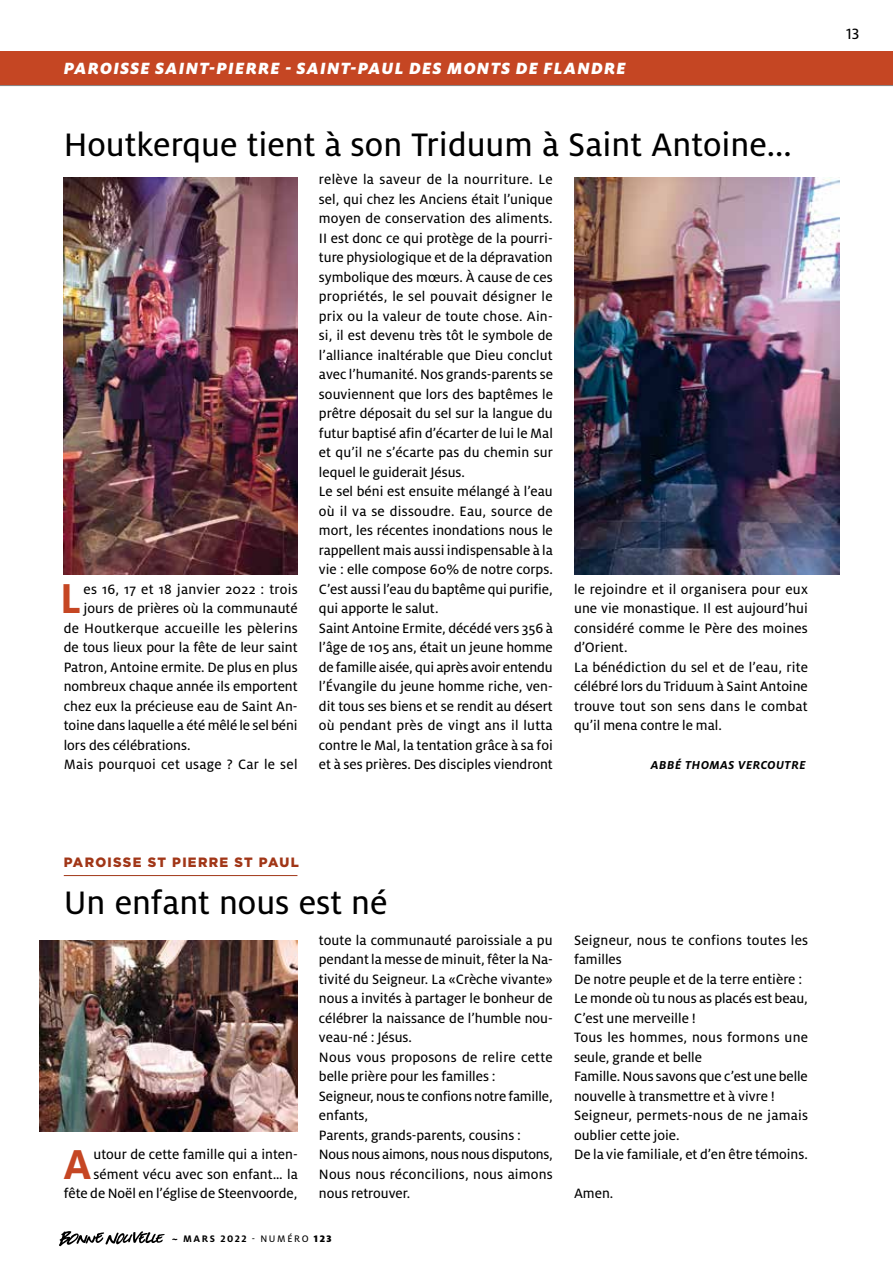
<style>
.page{position:relative;width:893px;height:1263px;background:#fff}
.page>*{position:absolute;margin:0;border:0;box-sizing:border-box;transform-origin:0 0}
.t1{font:700 46.35px "Milo OT";color:#c54623;scale:.95 1}
.t2{font:36px "Milo OT Text";color:#000}
.t3{font:italic 900 18px "Milo OT";letter-spacing:.07em;color:#fff}
.t4{font:16.5px "Milo OT Text";color:#000}
.t5{font:15px/19.5px "Milo OT Text";color:#000}
.t6{font:15px "Milo OT Text";letter-spacing:.02em;color:#000}
.t7{font:900 13.5px "Gotham";letter-spacing:.1em;color:#a13617}
.t8{font:italic 700 12.75px "Milo OT";letter-spacing:.04em;color:#000}
.t9{font:700 10.5px "Milo OT";letter-spacing:.15em;color:#000}
.s1{font-style:italic}
.s2{font-family:"Milo OT Text";font-weight:400}
.s3{font-weight:900}
</style>
<div class="page">
<hr style="left:64px;top:875px;width:233px;height:1px;background:#a13617">
<img style="left:39px;top:941px;width:259px;height:190px">
<img style="left:64px;top:178px;width:234px;height:396px">
<img style="left:574px;top:178px;width:266px;height:396px">
<div style="left:0;top:51px;width:893px;height:34px;background:#c54623"></div>
<hr style="left:0;top:85px;width:893px;height:1px;background:#87888a">
<svg style="left:59px;top:1231px;width:106px;height:15px"></svg>
<p class="t3" style="left:64px;top:58px;width:564px">PAROISSE SAINT-PIERRE - SAINT-PAUL DES MONTS DE FLANDRE</p>
<h2 class="t2" style="left:64px;top:125px;width:729px">Houtkerque tient à son Triduum à Saint Antoine...</h2>
<h1 class="t1" style="left:60px;top:573px;width:24px">L</h1>
<p class="t6" style="left:84px;top:581px;width:216px">es 16, 17 et 18 janvier 2022 : trois</p>
<p class="t5" style="left:84px;top:599px;width:216px">jours de prières où la communauté</p>
<p class="t6" style="left:64px;top:620px;width:236px">de Houtkerque accueille les pèlerins</p>
<p class="t5" style="left:64px;top:638px;width:235px">de tous lieux pour la fête de leur saint</p>
<p class="t5" style="left:64px;top:657px;width:235px">Patron, Antoine ermite. De plus en plus</p>
<p class="t5" style="left:64px;top:677px;width:235px">nombreux chaque année ils emportent</p>
<p class="t5" style="left:64px;top:696px;width:235px">chez eux la précieuse eau de Saint An-</p>
<p class="t5" style="left:64px;top:716px;width:235px">toine dans laquelle a été mêlé le sel béni</p>
<p class="t5" style="left:64px;top:735px;width:128px">lors des célébrations.</p>
<p class="t6" style="left:64px;top:756px;width:235px">Mais pourquoi cet usage ? Car le sel</p>
<p class="t5" style="left:319px;top:170px;width:236px">relève la saveur de la nourriture. Le sel, qui chez les Anciens était l’unique moyen de conservation des aliments.<br>II est donc ce qui protège de la pourri&shy;ture physiologique et de la dépravation symbolique des mœurs. À cause de ces propriétés, le sel pouvait désigner le prix ou la valeur de toute chose. Ain&shy;si, il est devenu très tôt le symbole de l’alliance inaltérable que Dieu conclut avec l’humanité. Nos grands-parents se souviennent que lors des baptêmes le prêtre déposait du sel sur la langue du futur baptisé afin d’écarter de lui le Mal et qu’il ne s’écarte pas du chemin sur lequel le guiderait Jésus.<br>Le sel béni est ensuite mélangé à l’eau où il va se dissoudre. Eau, source de mort, les récentes inondations nous le rappellent mais aussi indispensable à la vie : elle compose 60% de notre corps.<br>C’est aussi l’eau du baptême qui purifie, qui apporte le salut.<br>Saint Antoine Ermite, décédé vers 356 à l’âge de 105 ans, était un jeune homme de famille aisée, qui après avoir entendu l’Évangile du jeune homme riche, ven&shy;dit tous ses biens et se rendit au désert où pendant près de vingt ans il lutta contre le Mal, la tentation grâce à sa foi et à ses prières. Des disciples viendront</p>
<p class="t5" style="left:574px;top:579px;width:235px">le rejoindre et il organisera pour eux une vie monastique. Il est aujourd’hui considéré comme le Père des moines d’Orient.<br>La bénédiction du sel et de l’eau, rite célébré lors du Triduum à Saint Antoine trouve tout son sens dans le combat qu’il mena contre le mal.</p>
<p class="t8" style="left:651px;top:758px;width:156px">ABBÉ THOMAS VERCOUTRE</p>
<p class="t7" style="left:64px;top:852px;width:236px">PAROISSE ST PIERRE ST PAUL</p>
<h2 class="t2" style="left:64px;top:883px;width:325px">Un enfant nous est né</h2>
<p class="t5" style="left:64px;top:1145px;width:235px;text-align:right">utour de cette famille qui a inten&shy;sément vécu avec son enfant… la<br>fête de Noël en l’église de Steenvoorde,</p>
<h1 class="t1" style="left:63px;top:1138px;width:30px">A</h1>
<p class="t5" style="left:319px;top:930px;width:235px">toute la communauté paroissiale a pu pendant la messe de minuit, fêter la Na&shy;tivité du Seigneur. La «Crèche vivante» nous a invités à partager le bonheur de célébrer la naissance de l’humble nou&shy;veau-né : Jésus.<br>Nous vous proposons de relire cette belle prière pour les familles :<br>Seigneur, nous te confions notre famille, enfants,<br>Parents, grands-parents, cousins :<br>Nous nous aimons, nous nous disputons,<br>Nous nous réconcilions, nous aimons nous retrouver.</p>
<p class="t5" style="left:574px;top:930px;width:236px">Seigneur, nous te confions toutes les familles<br>De notre peuple et de la terre entière :<br>Le monde où tu nous as placés est beau,<br>C’est une merveille !<br>Tous les hommes, nous formons une seule, grande et belle<br>Famille. Nous savons que c’est une belle nouvelle à transmettre et à vivre !<br>Seigneur, permets-nous de ne jamais oublier cette joie.<br>De la vie familiale, et d’en être témoins.</p>
<p class="t5" style="left:574px;top:1184px;width:41px">Amen.</p>
<p class="t9" style="left:172px;top:1233px;width:161px"><span class="s1">~</span> MARS 2022 <span class="s2">- NUMÉRO</span> <span class="s3">123</span></p>
<p class="t4" style="left:846px;top:24px;width:15px">13</p>
</div>
